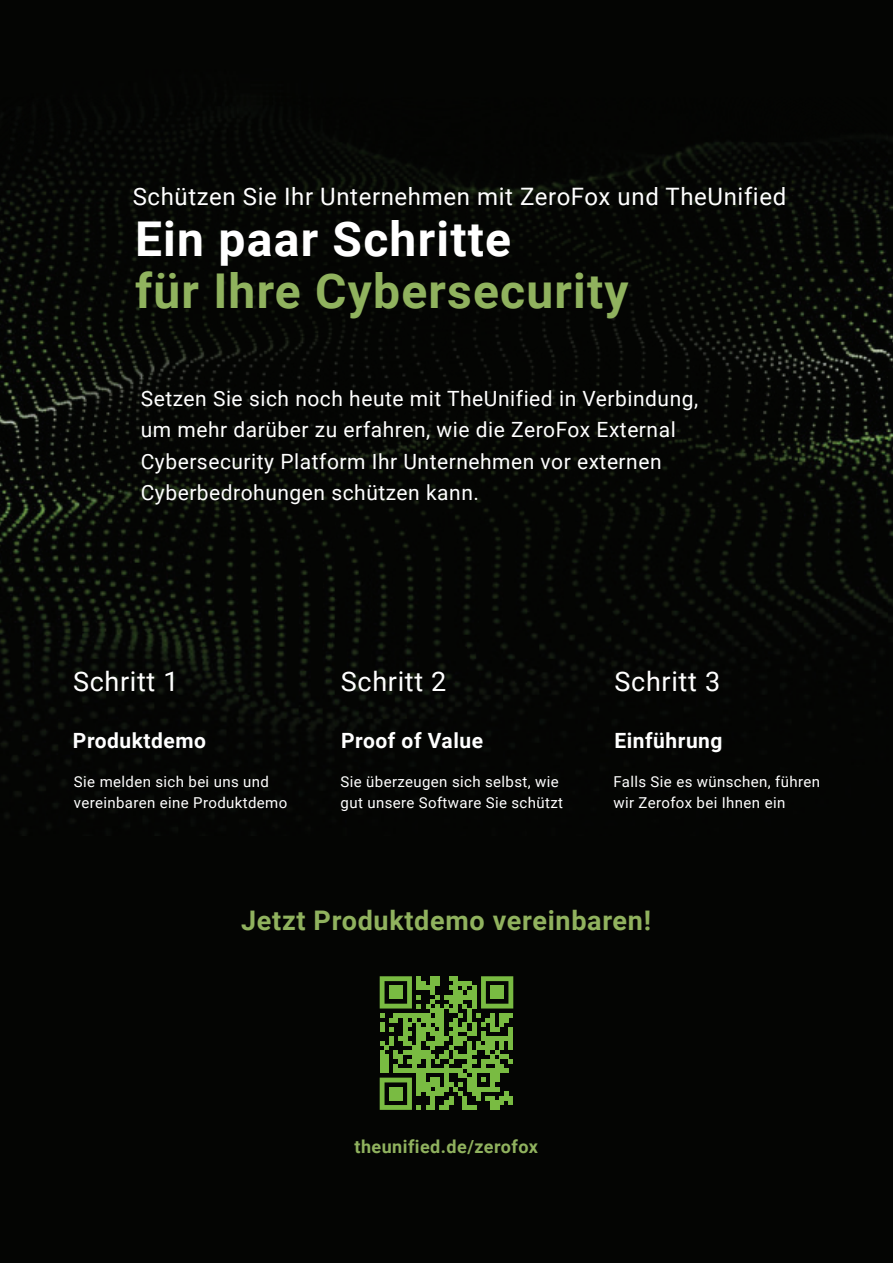
<style>
.page{position:relative;width:893px;height:1263px;background:#fff}
.page>*{position:absolute;margin:0;border:0;box-sizing:border-box;transform-origin:0 0}
.t1{font:700 48px "Roboto";letter-spacing:.025em;color:#90b25e}
.t2{font:700 48px "Roboto";letter-spacing:.025em;color:#fff}
.t3{font:700 27px "Roboto";letter-spacing:.025em;color:#90b25e}
.t4{font:27px "Roboto";letter-spacing:.025em;color:#fff}
.t5{font:24px "Roboto";letter-spacing:.025em;color:#fff}
.t6{font:21px/31.5px "Roboto";letter-spacing:.025em;color:#fff}
.t7{font:700 21px "Roboto";letter-spacing:.025em;color:#fff}
.t8{font:700 18px "Roboto";letter-spacing:.025em;color:#90b25e}
.t9{font:15px/21px "Roboto";letter-spacing:.025em;color:#fff}
</style>
<div class="page">
<div style="left:0;top:835px;width:893px;height:428px;background:#040503"></div>
<div style="left:0;top:0;width:893px;height:835px;background:#040503"></div>
<img style="left:0;top:97px;width:886px;height:188px">
<img style="left:0;top:285px;width:886px;height:363px">
<svg style="left:380px;top:976px;width:133px;height:134px"></svg>
<div style="left:389px;top:985px;width:14px;height:14px;background:#79bb42"></div>
<div style="left:490px;top:985px;width:14px;height:14px;background:#79bb42"></div>
<div style="left:389px;top:1087px;width:14px;height:14px;background:#79bb42"></div>
<p class="t5" style="left:133px;top:183px;width:655px">Schützen Sie Ihr Unternehmen mit ZeroFox und TheUnified</p>
<h1 class="t2" style="left:135px;top:212px;width:378px">Ein paar Schritte</h1>
<h1 class="t1" style="left:135px;top:263px;width:495px">für Ihre Cybersecurity</h1>
<p class="t6" style="left:141px;top:383px;width:559px">Setzen Sie sich noch heute mit TheUnified in Verbindung, um mehr darüber zu erfahren, wie die ZeroFox External Cybersecurity Platform Ihr Unternehmen vor externen Cyberbedrohungen schützen kann.</p>
<p class="t4" style="left:73px;top:666px;width:107px">Schritt 1</p>
<p class="t4" style="left:341px;top:666px;width:107px">Schritt 2</p>
<p class="t4" style="left:615px;top:666px;width:107px">Schritt 3</p>
<p class="t7" style="left:73px;top:729px;width:135px">Produktdemo</p>
<p class="t9" style="left:74px;top:772px;width:215px">Sie melden sich bei uns und vereinbaren eine Produktdemo</p>
<p class="t7" style="left:341px;top:729px;width:143px">Proof of Value</p>
<p class="t9" style="left:341px;top:772px;width:224px">Sie überzeugen sich selbst, wie gut unsere Software Sie schützt</p>
<p class="t7" style="left:614px;top:729px;width:110px">Einführung</p>
<p class="t9" style="left:613px;top:772px;width:208px">Falls Sie es wünschen, führen wir Zerofox bei Ihnen ein</p>
<p class="t3" style="left:241px;top:905px;width:411px">Jetzt Produktdemo vereinbaren!</p>
<p class="t8" style="left:354px;top:1137px;width:185px">theunified.de/zerofox</p>
</div>
